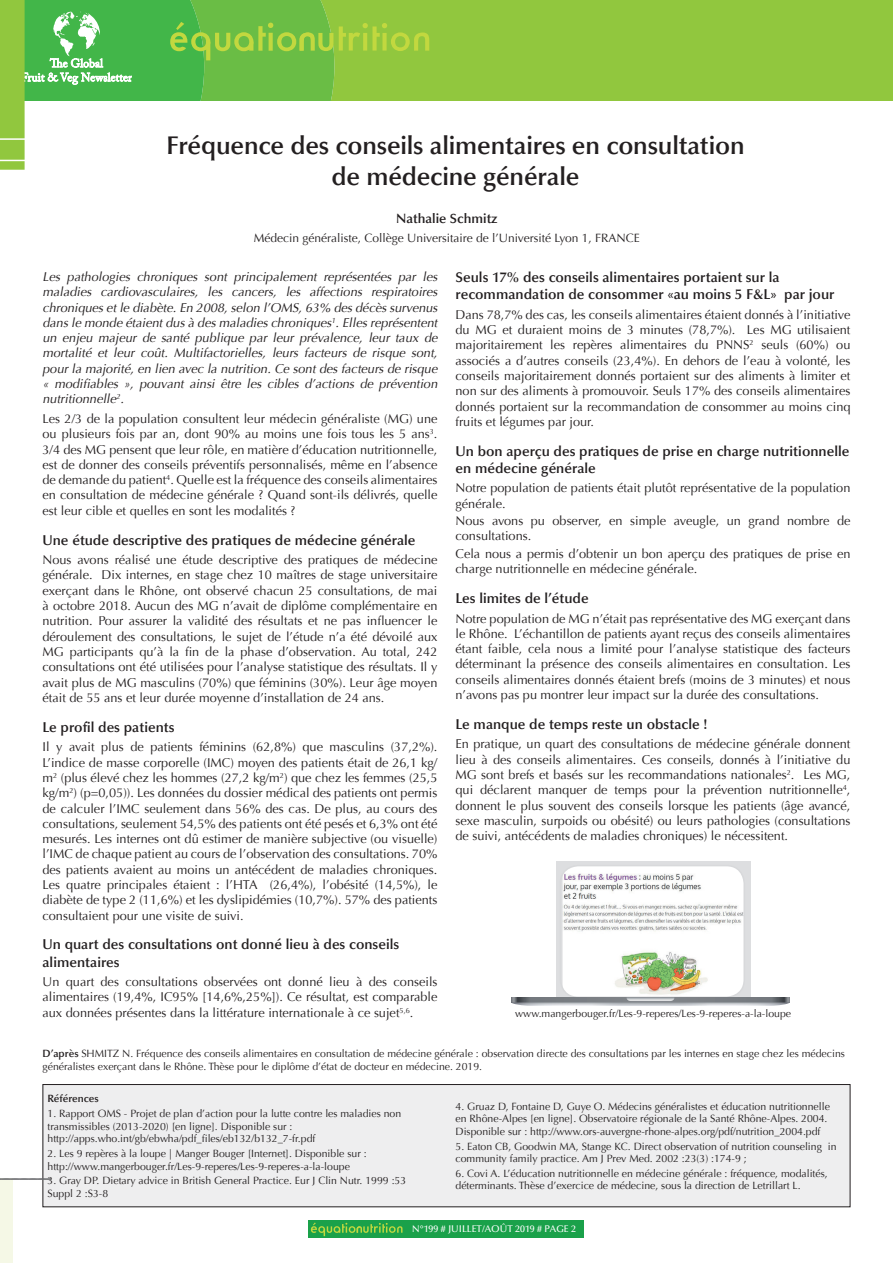
<style>
.page{position:relative;width:893px;height:1263px;background:#fff}
.page>*{position:absolute;margin:0;border:0;box-sizing:border-box;transform-origin:0 0}
.t1{font:600 25.5px/30.6px "Optima LT Std";letter-spacing:-.01em;color:#231f20;text-align:center}
.Intertitre{font:600 14.25px/17.1px "Optima LT Std";color:#231f20}
.t2{font:600 13.5px "Optima LT Std";color:#231f20}
.paragraphe{font:12.75px/15.3px "Optima LT Std";color:#231f20;text-align:justify}
.paragraphe-2{font:italic 12.75px/15.3px "Optima LT Std";color:#231f20;text-align:justify}
.t3{font:12px "Optima LT Std";color:#231f20}
.Style_de_paragraphe{font:10.5px/12.6px "Optima LT Std";color:#231f20}
.t4{font:600 10.5px "Optima LT Std";color:#231f20}
.édito{font:500 9.75px "Optima";color:#fff}
.s1{font-weight:600}
</style>
<div class="page">
<div style="left:556px;top:861px;width:194px;height:136px;background:#d8d9db"></div>
<div style="left:309px;top:1220px;width:275px;height:18px;background:#1aa14a"></div>
<svg style="left:311px;top:1222px;width:91px;height:14px"></svg>
<div style="left:43px;top:1084px;width:807px;height:123px;background:#eeeeef"></div>
<div style="left:43px;top:1084px;width:807px;height:123px;border:1px solid #231f20"></div>
<div style="left:429px;top:0;width:464px;height:101px;background:#91c73e"></div>
<img style="left:563px;top:868px;width:179px;height:127px">
<div style="left:560px;top:865px;width:185px;height:133px;border:2px solid #d8d9db;border-radius:18px"></div>
<svg style="left:511px;top:998px;width:279px;height:4px"></svg>
<svg style="left:517px;top:997px;width:269px;height:5px"></svg>
<img style="left:511px;top:1002px;width:278px;height:4px">
<svg style="left:0;top:0;width:429px;height:170px"></svg>
<div style="left:0;top:1178px;width:13px;height:85px;background:#f4f8e3"></div>
<svg style="left:0;top:1178px;width:51px;height:2px"></svg>
<p class="t1" style="left:166px;top:130px;width:580px">Fréquence des conseils alimentaires en consultation de médecine générale</p>
<p class="t2" style="left:396px;top:211px;width:103px">Nathalie Schmitz</p>
<p class="t3" style="left:254px;top:231px;width:387px">Médecin généraliste, Collège Universitaire de l’Université Lyon 1, FRANCE</p>
<p class="paragraphe-2" style="left:43px;top:269px;width:399px">Les pathologies chroniques sont principalement représentées par les maladies cardiovasculaires, les cancers, les affections respiratoires chroniquesetle diabète.En 2008,selon l’OMS,63% desdécèssurvenus dansle monde étaientdusà desmaladieschroniques<sup>1</sup>.Ellesreprésentent un enjeu majeur de santé publique par leur prévalence, leur taux de mortalité et leur coût. Multifactorielles, leurs facteurs de risque sont, pour la majorité, en lien avec la nutrition. Ce sont des facteurs de risque « modifiables », pouvant ainsi être les cibles d’actions de prévention nutritionnelle<sup>2</sup>.</p>
<p class="paragraphe" style="left:43px;top:411px;width:396px">Les 2/3 de la population consultent leur médecin généraliste (MG) une ou plusieurs fois par an, dont 90% au moins une fois tous les 5 ans<sup>3</sup>.<br>3/4 des MG pensent que leur rôle, en matière d’éducation nutritionnelle, est de donner des conseils préventifs personnalisés, même en l’absence de demande du patient<sup>4</sup>. Quelle est la fréquence des conseils alimentaires en consultation de médecine générale ? Quand sont-ils délivrés, quelle est leur cible et quelles en sont les modalités ?</p>
<p class="Intertitre" style="left:43px;top:531px;width:375px">Une étude descriptive des pratiques de médecine générale</p>
<p class="paragraphe" style="left:43px;top:552px;width:396px">Nous avons réalisé une étude descriptive des pratiques de médecine générale. Dix internes, en stage chez 10 maîtres de stage universitaire exerçant dans le Rhône, ont observé chacun 25 consultations, de mai à octobre 2018. Aucun des MG n’avait de diplôme complémentaire en nutrition. Pour assurer la validité des résultats et ne pas influencer le déroulement des consultations, le sujet de l’étude n’a été dévoilé aux MG participants qu’à la fin de la phase d’observation. Au total, 242 consultations ont été utilisées pour l’analyse statistique des résultats. Il y avait plus de MG masculins (70%) que féminins (30%). Leur âge moyen était de 55 ans et leur durée moyenne d’installation de 24 ans.</p>
<p class="Intertitre" style="left:43px;top:718px;width:133px">Le profil des patients</p>
<p class="paragraphe" style="left:43px;top:739px;width:396px">Il y avait plus de patients féminins (62,8%) que masculins (37,2%).<br>L’indice de masse corporelle (IMC) moyen des patients était de 26,1 kg/ m<sup>2</sup> (plus élevé chez les hommes (27,2 kg/m<sup>2</sup>) que chez les femmes (25,5 kg/m<sup>2</sup>) (p=0,05)). Les données du dossier médical des patients ont permis de calculer l’IMC seulement dans 56% des cas. De plus, au cours des consultations, seulement 54,5% des patients ont été pesés et 6,3% ont été mesurés. Les internes ont dû estimer de manière subjective (ou visuelle) l’IMC de chaque patient au cours de l’observation des consultations. 70% des patients avaient au moins un antécédent de maladies chroniques.<br>Les quatre principales étaient : l’HTA (26,4%), l’obésité (14,5%), le diabète de type 2 (11,6%) et les dyslipidémies (10,7%). 57% des patients consultaient pour une visite de suivi.</p>
<p class="Intertitre" style="left:43px;top:936px;width:358px">Un quart des consultations ont donné lieu à des conseils alimentaires</p>
<p class="paragraphe" style="left:43px;top:974px;width:396px">Un quart des consultations observées ont donné lieu à des conseils alimentaires (19,4%, IC95% [14,6%,25%]). Ce résultat, est comparable aux données présentes dans la littérature internationale à ce sujet<sup>5,6</sup>.</p>
<p class="Intertitre" style="left:455px;top:269px;width:380px">Seuls 17% des conseils alimentaires portaient sur la recommandation de consommer «au moins 5 F&amp;L» par jour</p>
<p class="paragraphe" style="left:455px;top:307px;width:396px">Dans 78,7% des cas, les conseils alimentaires étaient donnés à l’initiative du MG et duraient moins de 3 minutes (78,7%). Les MG utilisaient majoritairement les repères alimentaires du PNNS<sup>2</sup> seuls (60%) ou associés a d’autres conseils (23,4%). En dehors de l’eau à volonté, les conseils majoritairement donnés portaient sur des aliments à limiter et non sur des aliments à promouvoir. Seuls 17% des conseils alimentaires donnés portaient sur la recommandation de consommer au moins cinq fruits et légumes par jour.</p>
<p class="Intertitre" style="left:455px;top:442px;width:395px">Un bon aperçu des pratiques de prise en charge nutritionnelle en médecine générale</p>
<p class="paragraphe" style="left:455px;top:481px;width:396px">Notre population de patients était plutôt représentative de la population générale.</p>
<p class="paragraphe" style="left:455px;top:513px;width:396px">Nous avons pu observer, en simple aveugle, un grand nombre de consultations.</p>
<p class="paragraphe" style="left:455px;top:546px;width:396px">Cela nous a permis d’obtenir un bon aperçu des pratiques de prise en charge nutritionnelle en médecine générale.</p>
<p class="Intertitre" style="left:455px;top:590px;width:135px">Les limites de l’étude</p>
<p class="paragraphe" style="left:455px;top:611px;width:396px">Notre population de MG n’était pas représentative des MG exerçant dans le Rhône. L’échantillon de patients ayant reçus des conseils alimentaires étant faible, cela nous a limité pour l’analyse statistique des facteurs déterminant la présence des conseils alimentaires en consultation. Les conseils alimentaires donnés étaient brefs (moins de 3 minutes) et nous n’avons pas pu montrer leur impact sur la durée des consultations.</p>
<p class="Intertitre" style="left:455px;top:716px;width:253px">Le manque de temps reste un obstacle !</p>
<p class="paragraphe" style="left:455px;top:737px;width:396px">En pratique, un quart des consultations de médecine générale donnent lieu à des conseils alimentaires. Ces conseils, donnés à l’initiative du MG sont brefs et basés sur les recommandations nationales<sup>2</sup>. Les MG, qui déclarent manquer de temps pour la prévention nutritionnelle<sup>4</sup>, donnent le plus souvent des conseils lorsque les patients (âge avancé, sexe masculin, surpoids ou obésité) ou leurs pathologies (consultations de suivi, antécédents de maladies chroniques) le nécessitent.</p>
<p class="Style_de_paragraphe" style="left:515px;top:1007px;width:278px">www.mangerbouger.fr/Les-9-reperes/Les-9-reperes-a-la-loupe</p>
<p class="Style_de_paragraphe" style="left:43px;top:1047px;width:804px"><span class="s1">D’après</span> SHMITZ N. Fréquence des conseils alimentaires en consultation de médecine générale : observation directe des consultations par les internes en stage chez les médecins généralistes exerçant dans le Rhône. Thèse pour le diplôme d’état de docteur en médecine. 2019.</p>
<p class="t4" style="left:48px;top:1092px;width:53px">Références</p>
<p class="Style_de_paragraphe" style="left:48px;top:1107px;width:355px">1. Rapport OMS - Projet de plan d’action pour la lutte contre les maladies non transmissibles (2013-2020) [en ligne]. Disponible sur : http://apps.who.int/gb/ebwha/pdf_files/eb132/b132_7-fr.pdf</p>
<p class="Style_de_paragraphe" style="left:48px;top:1147px;width:321px">2. Les 9 repères à la loupe | Manger Bouger [Internet]. Disponible sur : http://www.mangerbouger.fr/Les-9-reperes/Les-9-reperes-a-la-loupe</p>
<p class="Style_de_paragraphe" style="left:48px;top:1174px;width:360px">3. Gray DP. Dietary advice in British General Practice. Eur J Clin Nutr. 1999 :53<br>Suppl 2 :S3-8</p>
<p class="Style_de_paragraphe" style="left:455px;top:1100px;width:376px">4. Gruaz D, Fontaine D, Guye O. Médecins généralistes et éducation nutritionnelle en Rhône-Alpes [en ligne]. Observatoire régionale de la Santé Rhône-Alpes. 2004.<br>Disponible sur : http://www.ors-auvergne-rhone-alpes.org/pdf/nutrition_2004.pdf</p>
<p class="Style_de_paragraphe" style="left:455px;top:1140px;width:383px">5. Eaton CB, Goodwin MA, Stange KC. Direct observation of nutrition counseling in community family practice. Am J Prev Med. 2002 :23(3) :174-9 ;</p>
<p class="Style_de_paragraphe" style="left:455px;top:1167px;width:374px">6. Covi A. L’éducation nutritionnelle en médecine générale : fréquence, modalités, déterminants. Thèse d’exercice de médecine, sous la direction de Letrillart L.</p>
<p class="édito" style="left:412px;top:1223px;width:165px">N°199 # JUILLET/AOÛT 2019 # PAGE 2</p>
</div>
